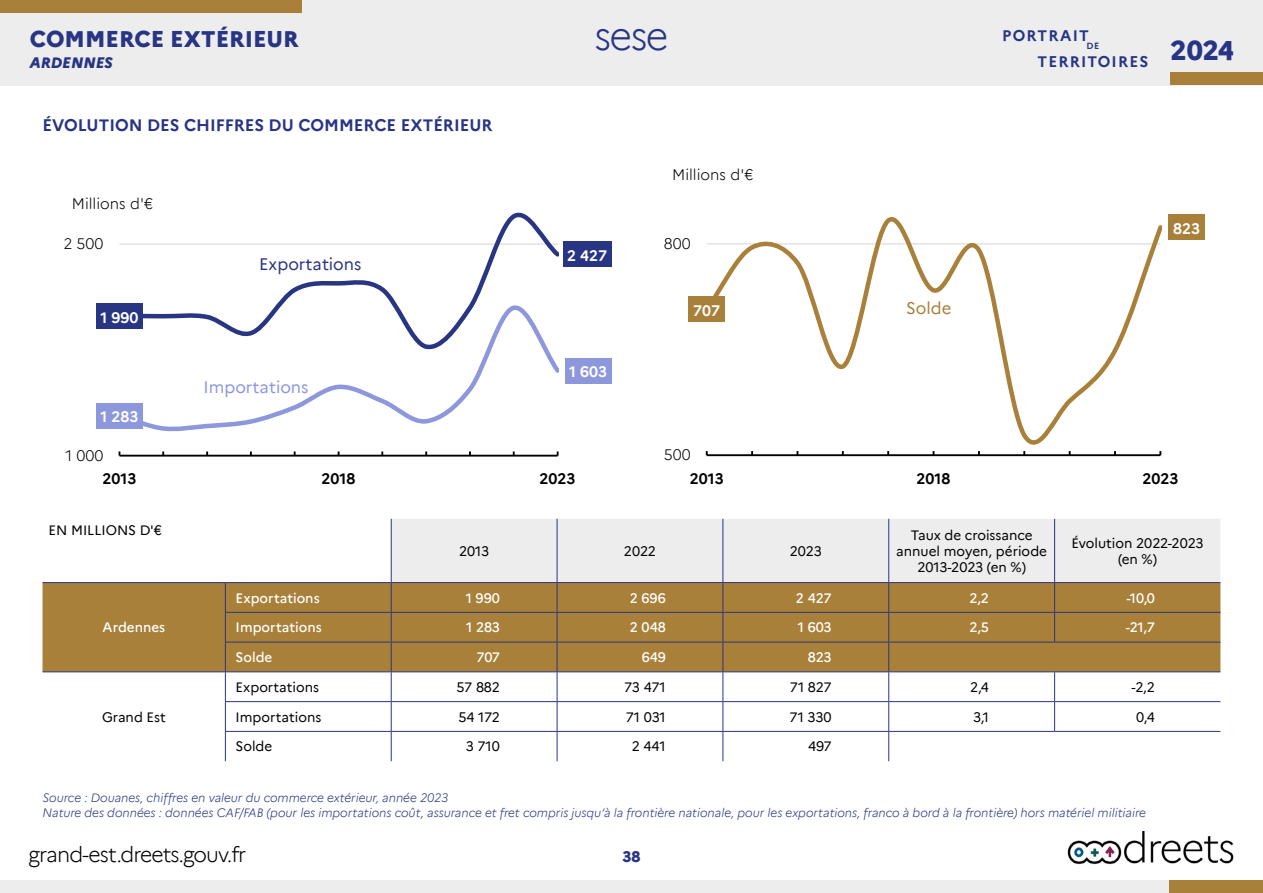
<style>
.page{position:relative;width:1263px;height:893px;background:#fff}
.page>*{position:absolute;margin:0;border:0;box-sizing:border-box;transform-origin:0 0}
.t1{font:300 39px "Marianne";color:#283583}
.t2{font:800 27px "Marianne";color:#283583}
.t3{font:800 22.5px "Marianne";color:#283583}
.t4{font:300 21px "Marianne";color:#000}
.t5{font:700 16.5px "Marianne";color:#283583}
.t6{font:16.5px "Marianne";color:#283583}
.t7{font:16.5px "Marianne";color:#8c97dc}
.t8{font:16.5px "Marianne";color:#a9803a}
.t9{font:700 15.3px "Marianne";letter-spacing:.075em;color:#283583}
.t10{font:300 15px "Marianne";color:#000}
.t11{font:700 15px "Marianne";color:#000}
.t12{font:700 15px "Marianne";color:#fff}
.t13{font:italic 800 15px "Marianne";color:#283583}
.t14{font:800 15px "Marianne";color:#283583}
.t15{font:13.5px/16.2px "Marianne";color:#000;text-align:center}
.t16{font:500 13.5px "Marianne";color:#fff}
.t17{font:italic 300 12px/14.4px "Marianne";color:#283583}
.t18{font:700 8.85px "Marianne";color:#283583}
</style>
<div class="page">
<img style="left:1067px;top:832px;width:167px;height:33px">
<div style="left:0;top:0;width:1263px;height:85px;background:#ededed"></div>
<div style="left:0;top:880px;width:1263px;height:13px;background:#ededed"></div>
<div style="left:1170px;top:880px;width:93px;height:13px;background:#a9803a"></div>
<div style="left:0;top:0;width:301px;height:13px;background:#a9803a"></div>
<div style="left:1170px;top:72px;width:93px;height:13px;background:#a9803a"></div>
<svg style="left:43px;top:519px;width:1177px;height:242px"></svg>
<div style="left:392px;top:519px;width:828px;height:63px;background:#ededed"></div>
<div style="left:43px;top:583px;width:1177px;height:88px;background:#a9803a"></div>
<hr style="left:391px;top:519px;width:1px;height:63px;background:#283583">
<hr style="left:557px;top:519px;width:1px;height:63px;background:#283583">
<hr style="left:722px;top:519px;width:1px;height:63px;background:#283583">
<hr style="left:888px;top:519px;width:1px;height:63px;background:#283583">
<hr style="left:1054px;top:519px;width:1px;height:63px;background:#283583">
<hr style="left:43px;top:582px;width:182px;height:1px;background:#283583">
<hr style="left:225px;top:582px;width:166px;height:1px;background:#283583">
<hr style="left:391px;top:582px;width:166px;height:1px;background:#283583">
<hr style="left:557px;top:582px;width:166px;height:1px;background:#283583">
<hr style="left:723px;top:582px;width:166px;height:1px;background:#283583">
<hr style="left:889px;top:582px;width:165px;height:1px;background:#283583">
<hr style="left:1054px;top:582px;width:166px;height:1px;background:#283583">
<hr style="left:225px;top:612px;width:166px;height:1px;background:#283583">
<hr style="left:391px;top:612px;width:166px;height:1px;background:#283583">
<hr style="left:557px;top:612px;width:166px;height:1px;background:#283583">
<hr style="left:723px;top:612px;width:166px;height:1px;background:#283583">
<hr style="left:889px;top:612px;width:165px;height:1px;background:#283583">
<hr style="left:1054px;top:612px;width:166px;height:1px;background:#283583">
<svg style="left:1054px;top:583px;width:1px;height:59px"></svg>
<hr style="left:225px;top:642px;width:166px;height:1px;background:#283583">
<hr style="left:391px;top:642px;width:166px;height:1px;background:#283583">
<hr style="left:557px;top:642px;width:166px;height:1px;background:#283583">
<hr style="left:723px;top:642px;width:166px;height:1px;background:#283583">
<hr style="left:889px;top:642px;width:165px;height:1px;background:#283583">
<hr style="left:1054px;top:642px;width:166px;height:1px;background:#283583">
<hr style="left:43px;top:671px;width:182px;height:1px;background:#283583">
<hr style="left:225px;top:671px;width:166px;height:1px;background:#283583">
<hr style="left:391px;top:671px;width:166px;height:1px;background:#283583">
<hr style="left:557px;top:671px;width:166px;height:1px;background:#283583">
<hr style="left:723px;top:671px;width:166px;height:1px;background:#283583">
<hr style="left:889px;top:671px;width:165px;height:1px;background:#283583">
<hr style="left:1054px;top:671px;width:166px;height:1px;background:#283583">
<hr style="left:225px;top:701px;width:166px;height:1px;background:#283583">
<hr style="left:391px;top:701px;width:166px;height:1px;background:#283583">
<hr style="left:557px;top:701px;width:166px;height:1px;background:#283583">
<hr style="left:723px;top:701px;width:166px;height:1px;background:#283583">
<hr style="left:889px;top:701px;width:165px;height:1px;background:#283583">
<hr style="left:1054px;top:701px;width:166px;height:1px;background:#283583">
<svg style="left:1054px;top:672px;width:1px;height:59px"></svg>
<hr style="left:225px;top:731px;width:166px;height:1px;background:#283583">
<svg style="left:225px;top:583px;width:1px;height:178px"></svg>
<hr style="left:391px;top:731px;width:166px;height:1px;background:#283583">
<svg style="left:391px;top:583px;width:1px;height:178px"></svg>
<hr style="left:557px;top:731px;width:166px;height:1px;background:#283583">
<svg style="left:557px;top:583px;width:1px;height:178px"></svg>
<hr style="left:723px;top:731px;width:166px;height:1px;background:#283583">
<svg style="left:722px;top:583px;width:1px;height:178px"></svg>
<hr style="left:889px;top:731px;width:165px;height:1px;background:#283583">
<svg style="left:888px;top:583px;width:1px;height:178px"></svg>
<hr style="left:1054px;top:731px;width:166px;height:1px;background:#283583">
<svg style="left:706px;top:217px;width:455px;height:239px"></svg>
<div style="left:689px;top:297px;width:36px;height:25px;background:#a9803a"></div>
<div style="left:1169px;top:215px;width:36px;height:25px;background:#a9803a"></div>
<hr style="left:119px;top:455px;width:439px;height:2px;background:#000">
<svg style="left:119px;top:212px;width:440px;height:87px"></svg>
<svg style="left:119px;top:299px;width:440px;height:133px"></svg>
<div style="left:96px;top:303px;width:47px;height:26px;background:#283583"></div>
<div style="left:563px;top:242px;width:49px;height:25px;background:#283583"></div>
<div style="left:96px;top:403px;width:47px;height:25px;background:#8c97dc"></div>
<div style="left:565px;top:358px;width:47px;height:25px;background:#8c97dc"></div>
<div style="left:61px;top:187px;width:107px;height:29px;background:#fff"></div>
<h3 class="t3" style="left:30px;top:21px;width:270px">COMMERCE EXTÉRIEUR</h3>
<p class="t13" style="left:30px;top:51px;width:84px">ARDENNES</p>
<h3 class="t5" style="left:43px;top:113px;width:452px">ÉVOLUTION DES CHIFFRES DU COMMERCE EXTÉRIEUR</h3>
<p class="t10" style="left:72px;top:192px;width:83px">Millions d'€</p>
<p class="t10" style="left:63px;top:232px;width:42px">2 500</p>
<p class="t12" style="left:100px;top:306px;width:39px">1 990</p>
<p class="t12" style="left:100px;top:405px;width:39px">1 283</p>
<p class="t10" style="left:65px;top:444px;width:39px">1 000</p>
<h3 class="t6" style="left:259px;top:252px;width:104px">Exportations</h3>
<h3 class="t7" style="left:203px;top:374px;width:106px">Importations</h3>
<h1 class="t1" style="left:594px;top:6px;width:76px">sese</h1>
<h2 class="t2" style="left:1170px;top:29px;width:65px">2024</h2>
<p class="t9" style="left:1002px;top:24px;width:88px">PORTRAIT</p>
<p class="t18" style="left:1086px;top:39px;width:14px">DE</p>
<p class="t9" style="left:1037px;top:50px;width:112px">TERRITOIRES</p>
<p class="t12" style="left:567px;top:244px;width:41px">2 427</p>
<p class="t12" style="left:569px;top:360px;width:39px">1 603</p>
<p class="t10" style="left:672px;top:163px;width:83px">Millions d'€</p>
<p class="t10" style="left:664px;top:232px;width:28px">800</p>
<p class="t12" style="left:693px;top:299px;width:28px">707</p>
<p class="t10" style="left:664px;top:443px;width:28px">500</p>
<h3 class="t8" style="left:906px;top:295px;width:47px">Solde</h3>
<p class="t12" style="left:1173px;top:217px;width:28px">823</p>
<p class="t11" style="left:102px;top:467px;width:35px">2013</p>
<p class="t11" style="left:322px;top:467px;width:35px">2018</p>
<p class="t11" style="left:540px;top:467px;width:37px">2023</p>
<p class="t11" style="left:690px;top:467px;width:35px">2013</p>
<p class="t11" style="left:916px;top:467px;width:35px">2018</p>
<p class="t11" style="left:1142px;top:467px;width:37px">2023</p>
<p class="t15" style="left:49px;top:521px;width:115px">En millions d'€</p>
<p class="t16" style="left:103px;top:617px;width:64px">Ardennes</p>
<p class="t15" style="left:102px;top:708px;width:65px">Grand Est</p>
<p class="t15" style="left:459px;top:542px;width:32px">2013</p>
<p class="t15" style="left:624px;top:542px;width:34px">2022</p>
<p class="t15" style="left:790px;top:542px;width:34px">2023</p>
<p class="t15" style="left:896px;top:526px;width:152px">Taux de croissance annuel moyen, période<br>2013-2023 (en %)</p>
<p class="t15" style="left:1071px;top:534px;width:134px">Évolution 2022-2023 (en %)</p>
<p class="t16" style="left:236px;top:587px;width:86px">Exportations</p>
<p class="t16" style="left:466px;top:587px;width:36px">1 990</p>
<p class="t16" style="left:630px;top:587px;width:38px">2 696</p>
<p class="t16" style="left:796px;top:587px;width:37px">2 427</p>
<p class="t16" style="left:969px;top:587px;width:21px">2,2</p>
<p class="t16" style="left:1126px;top:587px;width:30px">-10,0</p>
<p class="t16" style="left:236px;top:617px;width:88px">Importations</p>
<p class="t16" style="left:466px;top:617px;width:35px">1 283</p>
<p class="t16" style="left:630px;top:617px;width:38px">2 048</p>
<p class="t16" style="left:798px;top:617px;width:35px">1 603</p>
<p class="t16" style="left:969px;top:617px;width:21px">2,5</p>
<p class="t16" style="left:1126px;top:617px;width:31px">-21,7</p>
<p class="t16" style="left:236px;top:647px;width:38px">Solde</p>
<p class="t16" style="left:477px;top:647px;width:25px">707</p>
<p class="t16" style="left:642px;top:647px;width:26px">649</p>
<p class="t16" style="left:808px;top:647px;width:25px">823</p>
<p class="t15" style="left:236px;top:678px;width:85px">Exportations</p>
<p class="t15" style="left:456px;top:678px;width:45px">57 882</p>
<p class="t15" style="left:624px;top:678px;width:43px">73 471</p>
<p class="t15" style="left:790px;top:678px;width:43px">71 827</p>
<p class="t15" style="left:970px;top:678px;width:20px">2,4</p>
<p class="t15" style="left:1131px;top:678px;width:25px">-2,2</p>
<p class="t15" style="left:236px;top:708px;width:87px">Importations</p>
<p class="t15" style="left:458px;top:708px;width:43px">54 172</p>
<p class="t15" style="left:626px;top:708px;width:42px">71 031</p>
<p class="t15" style="left:789px;top:708px;width:44px">71 330</p>
<p class="t15" style="left:973px;top:708px;width:17px">3,1</p>
<p class="t15" style="left:1136px;top:708px;width:20px">0,4</p>
<p class="t15" style="left:236px;top:737px;width:38px">Solde</p>
<p class="t15" style="left:466px;top:737px;width:36px">3 710</p>
<p class="t15" style="left:632px;top:737px;width:35px">2 441</p>
<p class="t15" style="left:808px;top:737px;width:25px">497</p>
<p class="t17" style="left:43px;top:790px;width:1105px">Source : Douanes, chiffres en valeur du commerce extérieur, année 2023<br>Nature des données : données CAF/FAB (pour les importations coût, assurance et fret compris jusqu’à la frontière nationale, pour les exportations, franco à bord à la frontière) hors matériel militiaire</p>
<h3 class="t4" style="left:28px;top:838px;width:219px">grand-est.dreets.gouv.fr</h3>
<p class="t14" style="left:622px;top:845px;width:19px">38</p>
</div>
